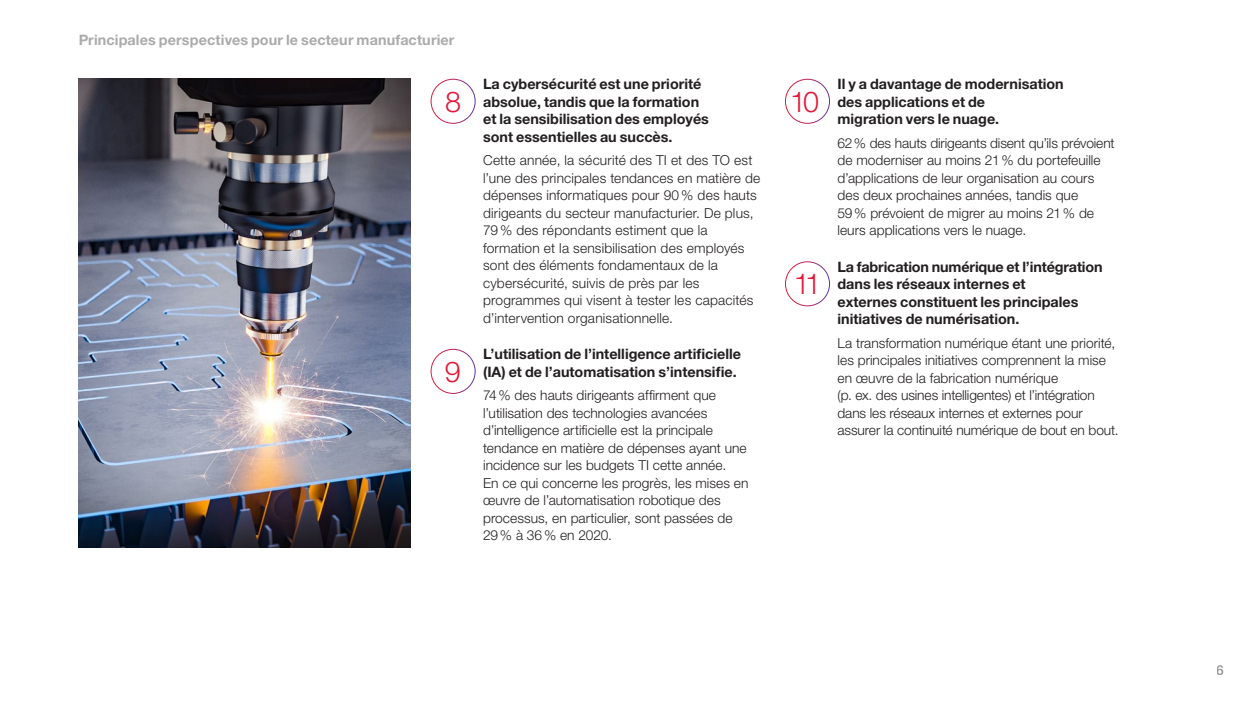
<style>
.page{position:relative;width:1260px;height:709px;background:#fff}
.page>*{position:absolute;margin:0;border:0;box-sizing:border-box;transform-origin:0 0}
.BIG_NUBMER_1-5{font:300 28.75px "Helvetica Neue LT Pro";color:#e31937}
.h4_Indent_FR{font:700 14.38px/17.5px "Helvetica Neue LT Pro";color:#231f20}
.H4_Gray_FR{font:700 14.38px "Helvetica Neue LT Pro";letter-spacing:.01em;color:#aaa}
.Text_indent_FR{font:300 13.75px/17.5px "Helvetica Neue LT Pro";letter-spacing:.005em;color:#231f20}
.t1{font:500 13.75px "Helvetica Neue LT Pro";color:#939598}
</style>
<div class="page">
<div style="left:431px;top:79px;width:45px;height:45px;border:1px solid #fff;border-radius:50%"></div>
<div style="left:431px;top:349px;width:45px;height:45px;border:1px solid #fff;border-radius:50%"></div>
<div style="left:785px;top:79px;width:45px;height:45px;border:1px solid #fff;border-radius:50%"></div>
<div style="left:785px;top:261px;width:45px;height:45px;border:1px solid #fff;border-radius:50%"></div>
<img style="left:79px;top:79px;width:332px;height:468px">
<h6 class="H4_Gray_FR" style="left:79px;top:30px;width:377px">Principales perspectives pour le secteur manufacturier</h6>
<p class="BIG_NUBMER_1-5" style="left:445px;top:84px;width:17px">8</p>
<p class="BIG_NUBMER_1-5" style="left:445px;top:354px;width:17px">9</p>
<p class="h4_Indent_FR" style="left:483px;top:75px;width:227px">La cybersécurité est une priorité absolue, tandis que la formation et la sensibilisation des employés sont essentielles au succès.</p>
<p class="Text_indent_FR" style="left:483px;top:151px;width:279px">Cette année, la sécurité des TI et des TO est l’une des principales tendances en matière de dépenses informatiques pour 90% des hauts dirigeants du secteur manufacturier. De plus, 79% des répondants estiment que la formation et la sensibilisation des employés sont des éléments fondamentaux de la cybersécurité, suivis de près par les programmes qui visent à tester les capacités d’intervention organisationnelle.</p>
<p class="h4_Indent_FR" style="left:483px;top:345px;width:259px">L’utilisation de l’intelligence artificielle (IA) et de l’automatisation s’intensifie.</p>
<p class="Text_indent_FR" style="left:483px;top:386px;width:267px">74% des hauts dirigeants affirment que l’utilisation des technologies avancées d’intelligence artificielle est la principale tendance en matière de dépenses ayant une incidence sur les budgets TI cette année.<br>En ce qui concerne les progrès, les mises en œuvre de l’automatisation robotique des processus, en particulier, sont passées de 29% à 36% en 2020.</p>
<p class="BIG_NUBMER_1-5" style="left:790px;top:84px;width:31px">10</p>
<p class="BIG_NUBMER_1-5" style="left:794px;top:266px;width:29px">11</p>
<p class="h4_Indent_FR" style="left:838px;top:75px;width:228px">Il y a davantage de modernisation des applications et de<br>migration vers le nuage.</p>
<p class="Text_indent_FR" style="left:838px;top:134px;width:279px">62% des hauts dirigeants disent qu’ils prévoient de moderniser au moins 21% du portefeuille d’applications de leur organisation au cours des deux prochaines années, tandis que<br>59% prévoient de migrer au moins 21% de leurs applications vers le nuage.</p>
<p class="h4_Indent_FR" style="left:838px;top:257px;width:267px">La fabrication numérique et l’intégration dans les réseaux internes et<br>externes constituent les principales initiatives de numérisation.</p>
<p class="Text_indent_FR" style="left:838px;top:334px;width:283px">La transformation numérique étant une priorité, les principales initiatives comprennent la mise en œuvre de la fabrication numérique<br>(p. ex. des usines intelligentes) et l’intégration dans les réseaux internes et externes pour assurer la continuité numérique de bout en bout.</p>
<p class="t1" style="left:1217px;top:661px;width:9px">6</p>
</div>
